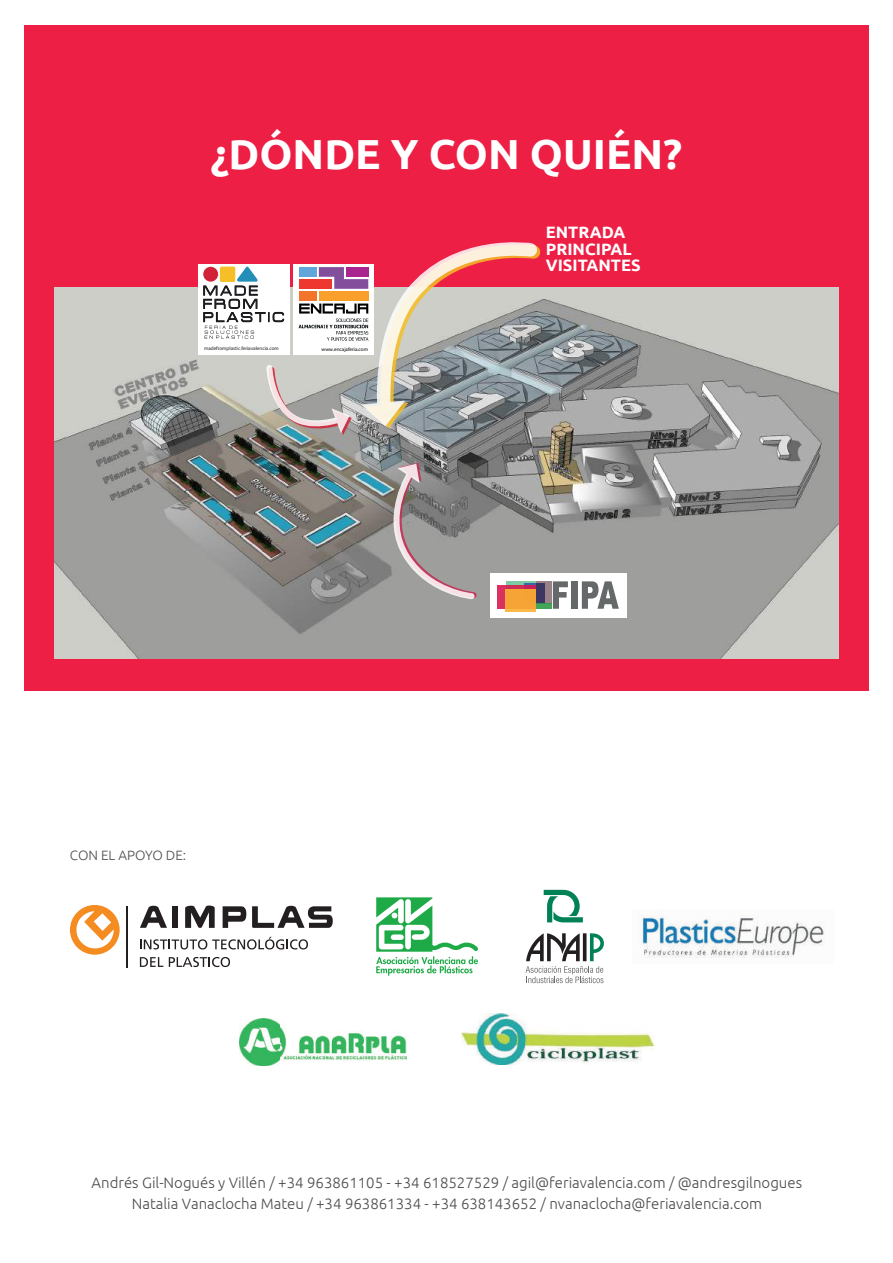
<style>
.page{position:relative;width:893px;height:1263px;background:#fff}
.page>*{position:absolute;margin:0;border:0;box-sizing:border-box;transform-origin:0 0}
.t1{font:700 42px "Ubuntu";color:#fff}
.t2{font:700 16.5px/16.5px "Ubuntu";color:#fff}
.t3{font:300 15px/21px "Ubuntu";color:#4b4c4d;text-align:center}
.t4{font:300 13.5px "Ubuntu";color:#4b4c4d}
.t5{font:5.25px "Myriad Pro";color:#000001}
.t6{font:5.1px "Myriad Pro";color:#231f20}
</style>
<div class="page">
<div style="left:24px;top:26px;width:845px;height:665px;background:#ed1f45"></div>
<img style="left:54px;top:288px;width:785px;height:370px">
<div style="left:198px;top:264px;width:91px;height:90px;background:#fff"></div>
<div style="left:490px;top:573px;width:136px;height:44px;background:#fff"></div>
<svg style="left:506px;top:581px;width:30px;height:5px"></svg>
<svg style="left:524px;top:583px;width:12px;height:3px"></svg>
<svg style="left:497px;top:586px;width:39px;height:23px"></svg>
<div style="left:506px;top:589px;width:30px;height:22px;background:#f7a436"></div>
<svg style="left:536px;top:581px;width:15px;height:22px"></svg>
<div style="left:536px;top:603px;width:15px;height:6px;background:#42a658"></div>
<svg style="left:553px;top:581px;width:15px;height:28px"></svg>
<div style="left:571px;top:581px;width:6px;height:28px;background:#666969"></div>
<svg style="left:582px;top:581px;width:37px;height:28px"></svg>
<svg style="left:379px;top:463px;width:101px;height:138px;background:#969191"></svg>
<svg style="left:203px;top:242px;width:340px;height:195px"></svg>
<svg style="left:544px;top:890px;width:39px;height:32px"></svg>
<svg style="left:526px;top:933px;width:78px;height:50px"></svg>
<img style="left:638px;top:915px;width:187px;height:43px">
<svg style="left:70px;top:905px;width:50px;height:50px"></svg>
<div style="left:172px;top:906px;width:5px;height:22px;background:#231f20"></div>
<svg style="left:185px;top:905px;width:30px;height:23px"></svg>
<svg style="left:223px;top:906px;width:23px;height:22px"></svg>
<svg style="left:252px;top:906px;width:81px;height:22px"></svg>
<svg style="left:140px;top:906px;width:27px;height:22px"></svg>
<hr style="left:127px;top:907px;width:1px;height:61px;background:#231f20">
<svg style="left:140px;top:937px;width:168px;height:12px"></svg>
<svg style="left:140px;top:957px;width:23px;height:10px"></svg>
<svg style="left:169px;top:957px;width:61px;height:10px"></svg>
<img style="left:461px;top:1013px;width:195px;height:51px">
<img style="left:239px;top:1018px;width:167px;height:47px">
<svg style="left:376px;top:897px;width:102px;height:79px"></svg>
<h1 class="t1" style="left:211px;top:129px;width:473px">¿DÓNDE Y CON QUIÉN?</h1>
<p class="t6" style="left:204px;top:346px;width:76px">madefromplastic.feriavalencia.com</p>
<p class="t5" style="left:322px;top:346px;width:48px">www.encajaferia.com</p>
<p class="t2" style="left:546px;top:224px;width:96px">ENTRADA<br>PRINCIPAL<br>VISITANTES</p>
<p class="t4" style="left:70px;top:847px;width:118px">CON EL APOYO DE:</p>
<p class="t3" style="left:92px;top:1171px;width:712px">Andrés Gil-Nogués y Villén / +34 963861105 - +34 618527529 / agil@feriavalencia.com / @andresgilnogues<br>Natalia Vanaclocha Mateu / +34 963861334 - +34 638143652 / nvanaclocha@feriavalencia.com</p>
</div>
